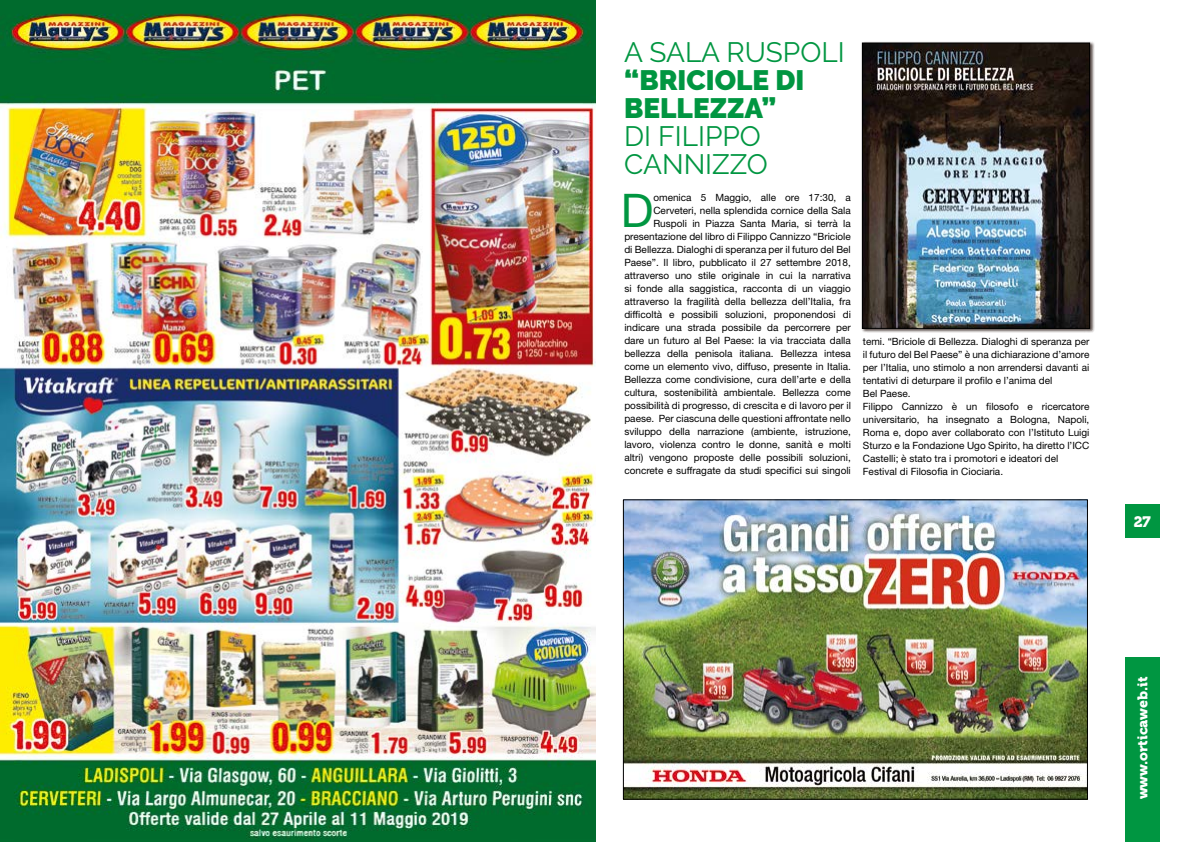
<style>
.page{position:relative;width:1191px;height:842px;background:#fff}
.page>*{position:absolute;margin:0;border:0;box-sizing:border-box;transform-origin:0 0}
.t1{font:46.4px "Helvetica Neue LT Std";color:#009641}
.t2{font:28px/28px "Raleway";color:#009641}
.t3{font:900 28px/28px "Raleway";color:#009641}
.t4{font:15px "Museo 900";color:#fff}
.t5{font:14px "Museo 900";color:#fff}
.t6{font:10px/13px "Helvetica Neue LT Std";color:#000;text-align:right}
</style>
<div class="page">
<img style="left:0;top:0;width:595px;height:842px">
<img style="left:625px;top:502px;width:460px;height:295px">
<svg style="left:861px;top:42px;width:233px;height:291px;background:#a39d9b"></svg>
<img style="left:864px;top:45px;width:224px;height:282px">
<div style="left:862px;top:43px;width:228px;height:286px;border:1px solid #000"></div>
<div style="left:1125px;top:505px;width:34px;height:33px;background:#009641"></div>
<div style="left:1125px;top:658px;width:34px;height:184px;background:#009641"></div>
<h2 class="t2" style="left:624px;top:39px;width:222px">A SALA RUSPOLI</h2>
<h2 class="t3" style="left:624px;top:67px;width:182px">“BRICIOLE DI<br>BELLEZZA”</h2>
<h2 class="t2" style="left:624px;top:123px;width:145px">DI FILIPPO<br>CANNIZZO</h2>
<h1 class="t1" style="left:621px;top:183px;width:34px">D</h1>
<p class="t6" style="left:624px;top:191px;width:228px">omenica 5 Maggio, alle ore 17:30, a Cerveteri, nella splendida cornice della Sala Ruspoli in Piazza Santa Maria, si terrà la presentazione del libro di Filippo Cannizzo “Briciole di Bellezza. Dialoghi di speranza per il futuro del Bel Paese”. Il libro, pubblicato il 27 settembre 2018, attraverso uno stile originale in cui la narrativa si fonde alla saggistica, racconta di un viaggio attraverso la fragilità della bellezza dell’Italia, fra difficoltà e possibili soluzioni, proponendosi di indicare una strada possibile da percorrere per dare un futuro al Bel Paese: la via tracciata dalla bellezza della penisola italiana. Bellezza intesa come un elemento vivo, diffuso, presente in Italia.<br>Bellezza come condivisione, cura dell’arte e della cultura, sostenibilità ambientale. Bellezza come possibilità di progresso, di crescita e di lavoro per il paese. Per ciascuna delle questioni affrontate nello sviluppo della narrazione (ambiente, istruzione, lavoro, violenza contro le donne, sanità e molti altri) vengono proposte delle possibili soluzioni, concrete e suffragate da studi specifici sui singoli</p>
<p class="t6" style="left:863px;top:334px;width:228px;text-align:left">temi. “Briciole di Bellezza. Dialoghi di speranza per il futuro del Bel Paese” è una dichiarazione d’amore per l’Italia, uno stimolo a non arrendersi davanti ai tentativi di deturpare il profilo e l’anima del<br>Bel Paese.<br>Filippo Cannizzo è un filosofo e ricercatore universitario, ha insegnato a Bologna, Napoli, Roma e, dopo aver collaborato con l’Istituto Luigi Sturzo e la Fondazione Ugo Spirito, ha diretto l’ICC Castelli; è stato tra i promotori e ideatori del Festival di Filosofia in Ciociaria.</p>
<h3 class="t4" style="left:1133px;top:513px;width:19px">27</h3>
<h3 class="t5" style="left:1134px;top:799px;width:124px;rotate:-90deg">www.orticaweb.it</h3>
</div>
